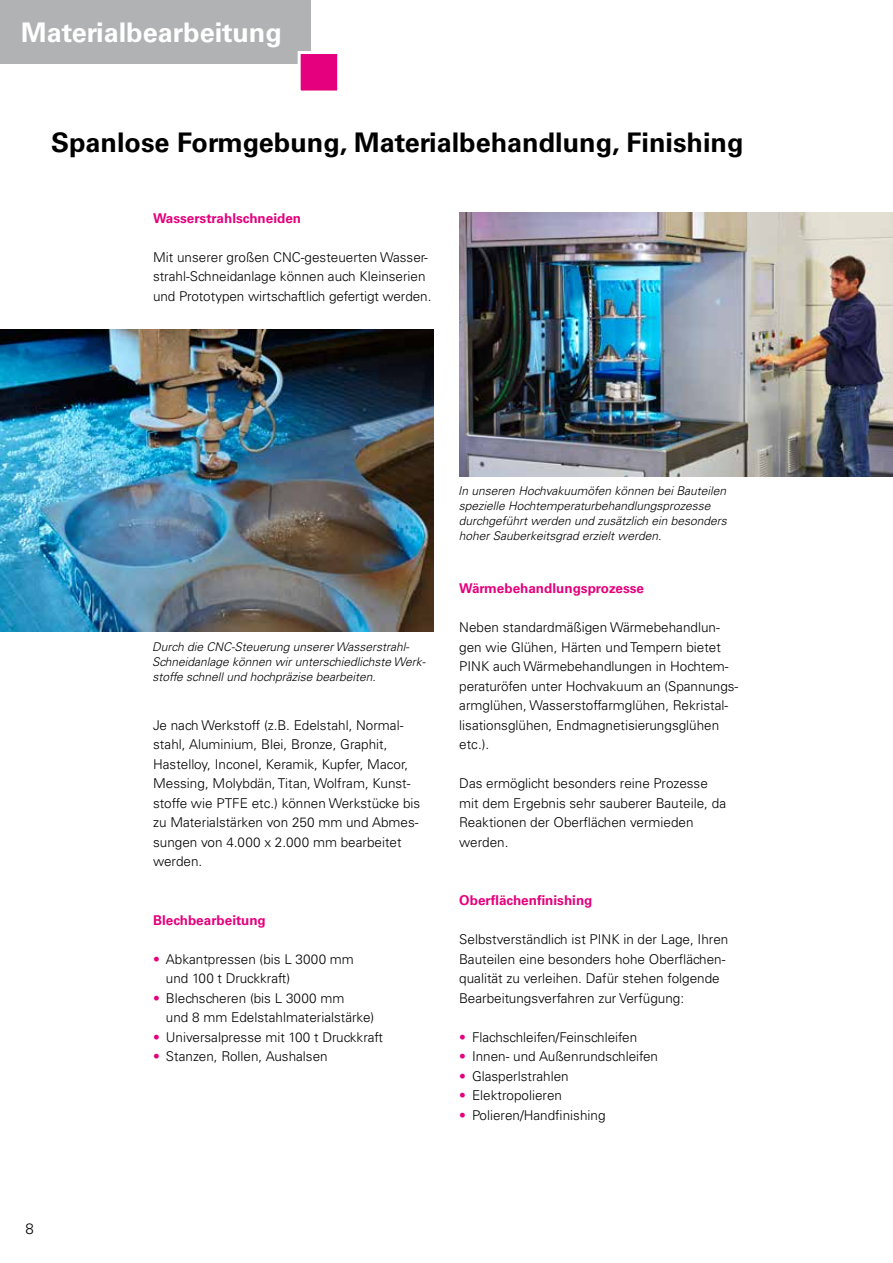
<style>
.page{position:relative;width:893px;height:1263px;background:#fff}
.page>*{position:absolute;margin:0;border:0;box-sizing:border-box;transform-origin:0 0}
.t1{font:700 27px "Univers";color:#000}
.t2{font:700 27px "Univers";color:#fff}
.t3{font:300 15px "Univers";color:#000}
.t4{font:300 13.5px/19.5px "Univers";color:#000}
.t5{font:700 13.5px "Univers";color:#e5007d}
.t6{font:italic 300 12px/15px "Univers";color:#000}
.s1{color:#e5007d}
</style>
<div class="page">
<img style="left:0;top:330px;width:434px;height:302px">
<img style="left:459px;top:213px;width:434px;height:263px">
<div style="left:0;top:0;width:310px;height:64px;background:#b1b2b3"></div>
<div style="left:298px;top:51px;width:42px;height:43px;background:#e5007d;border:3px solid #fff"></div>
<h1 class="t2" style="left:21px;top:16px;width:262px">Materialbearbeitung</h1>
<h1 class="t1" style="left:51px;top:127px;width:694px">Spanlose Formgebung, Materialbehandlung, Finishing</h1>
<p class="t3" style="left:26px;top:1220px;width:10px">8</p>
<p class="t5" style="left:153px;top:210px;width:150px">Wasserstrahlschneiden</p>
<p class="t4" style="left:153px;top:247px;width:280px">Mit unserer großen CNC-gesteuerten Wasser&shy;strahl-Schneidanlage können auch Kleinserien und Prototypen wirtschaftlich gefertigt werden.</p>
<p class="t6" style="left:152px;top:639px;width:275px">Durch die CNC-Steuerung unserer Wasserstrahl-<br>Schneidanlage können wir unterschiedlichste Werk&shy;stoffe schnell und hochpräzise bearbeiten.</p>
<p class="t4" style="left:153px;top:715px;width:269px">Je nach Werkstoff (z.B. Edelstahl, Normal&shy;stahl, Aluminium, Blei, Bronze, Graphit, Hastelloy, Inconel, Keramik, Kupfer, Macor, Messing, Molybdän, Titan, Wolfram, Kunst&shy;stoffe wie PTFE etc.) können Werkstücke bis zu Materialstärken von 250 mm und Abmes&shy;sungen von 4.000 x 2.000 mm bearbeitet werden.</p>
<p class="t5" style="left:153px;top:912px;width:114px">Blechbearbeitung</p>
<p class="t4" style="left:166px;top:949px;width:190px;text-indent:-13px"><span class="s1">•</span> Abkantpressen (bis L 3000 mm und 100 t Druckkraft)</p>
<p class="t4" style="left:166px;top:988px;width:210px;text-indent:-13px"><span class="s1">•</span> Blechscheren (bis L 3000 mm<br>und 8 mm Edelstahlmaterialstärke)</p>
<p class="t4" style="left:153px;top:1027px;width:231px"><span class="s1">•</span> Universalpresse mit 100 t Druckkraft</p>
<p class="t4" style="left:153px;top:1047px;width:176px"><span class="s1">•</span> Stanzen, Rollen, Aushalsen</p>
<p class="t6" style="left:458px;top:483px;width:270px">In unseren Hochvakuumöfen können bei Bauteilen spezielle Hochtemperaturbehandlungsprozesse durchgeführt werden und zusätzlich ein besonders hoher Sauberkeitsgrad erzielt werden.</p>
<p class="t5" style="left:459px;top:581px;width:186px">Wärmebehandlungsprozesse</p>
<p class="t4" style="left:459px;top:618px;width:280px">Neben standardmäßigen Wärmebehandlun&shy;gen wie Glühen, Härten und Tempern bietet PINK auch Wärmebehandlungen in Hochtem&shy;peraturöfen unter Hochvakuum an (Spannungs&shy;armglühen, Wasserstoffarmglühen, Rekristal&shy;lisationsglühen, Endmagnetisierungsglühen etc.).</p>
<p class="t4" style="left:459px;top:774px;width:268px">Das ermöglicht besonders reine Prozesse mit dem Ergebnis sehr sauberer Bauteile, da Reaktionen der Oberflächen vermieden werden.</p>
<p class="t5" style="left:459px;top:893px;width:135px">Oberflächenfinishing</p>
<p class="t4" style="left:459px;top:930px;width:271px">Selbstverständlich ist PINK in der Lage, Ihren Bauteilen eine besonders hohe Oberflächen&shy;qualität zu verleihen. Dafür stehen folgende Bearbeitungsverfahren zur Verfügung:</p>
<p class="t4" style="left:459px;top:1027px;width:179px"><span class="s1">•</span> Flachschleifen/Feinschleifen</p>
<p class="t4" style="left:459px;top:1047px;width:200px"><span class="s1">•</span> Innen- und Außenrundschleifen</p>
<p class="t4" style="left:459px;top:1066px;width:111px"><span class="s1">•</span> Glasperlstrahlen</p>
<p class="t4" style="left:459px;top:1086px;width:104px"><span class="s1">•</span> Elektropolieren</p>
<p class="t4" style="left:459px;top:1105px;width:148px"><span class="s1">•</span> Polieren/Handfinishing</p>
</div>
